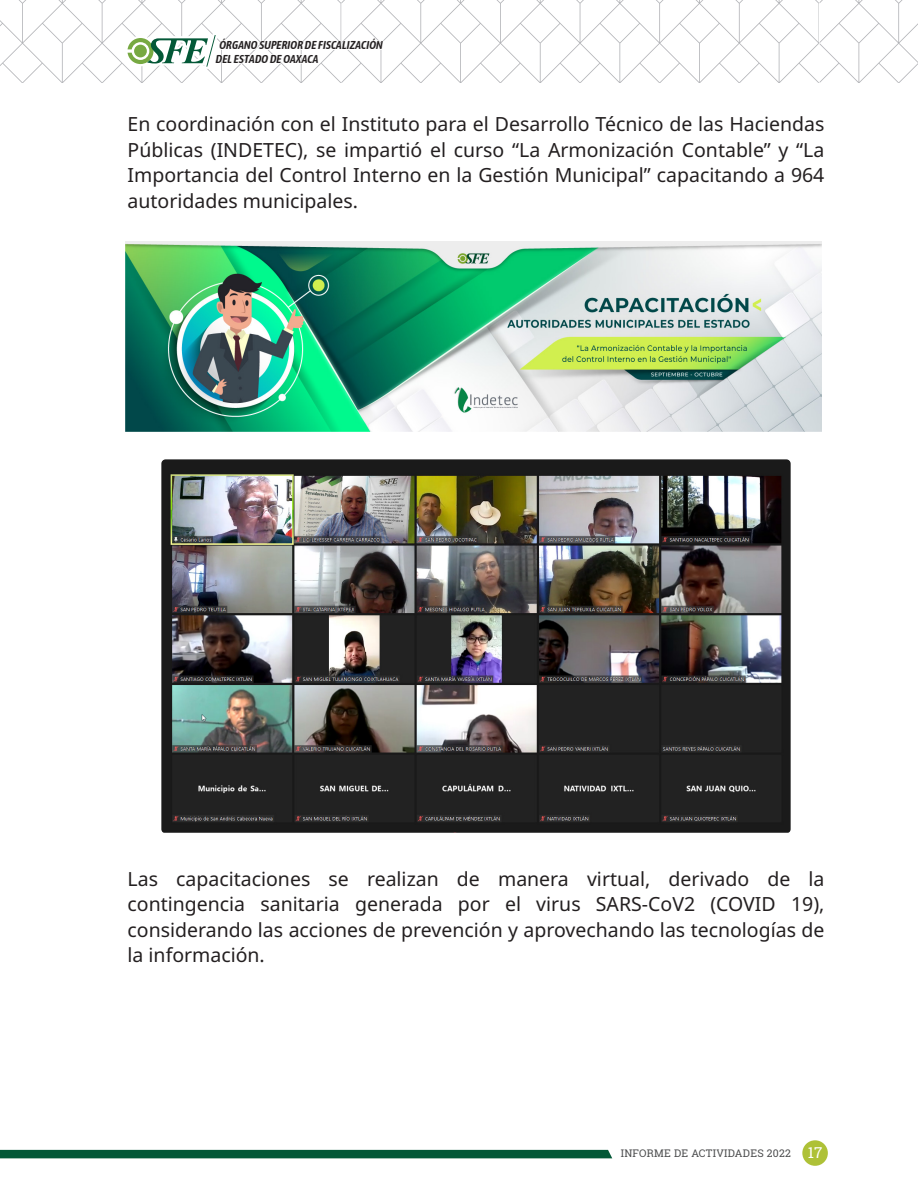
<style>
.page{position:relative;width:918px;height:1188px;background:#fff}
.page>*{position:absolute;margin:0;border:0;box-sizing:border-box;transform-origin:0 0}
.t1{font:19.5px/25.5px "Noto Sans";color:#231f20;text-align:justify}
.t2{font:italic 600 11.4px/13.6px "Asap Condensed";color:#231f20}
.t3{font:10.5px "Roboto Slab";letter-spacing:.025em;color:#4b4c4d}
.s1{font-size:15px;color:#fff}
</style>
<div class="page">
<svg style="left:0;top:0;width:918px;height:83px"></svg>
<div style="left:802px;top:1140px;width:26px;height:26px;background:#aec137;border-radius:50%"></div>
<div style="left:0;top:1150px;width:612px;height:8px;background:#035837"></div>
<img style="left:125px;top:242px;width:697px;height:190px">
<img style="left:161px;top:459px;width:630px;height:374px">
<p class="t2" style="left:215px;top:38px;width:170px;text-indent:4px">ÓRGANO SUPERIOR DE FISCALIZACIÓN<br>DEL ESTADO DE OAXACA</p>
<p class="t1" style="left:128px;top:112px;width:698px">En coordinación con el Instituto para el Desarrollo Técnico de las Haciendas Públicas (INDETEC), se impartió el curso “La Armonización Contable” y “La Importancia del Control Interno en la Gestión Municipal” capacitando a 964 autoridades municipales.</p>
<p class="t1" style="left:128px;top:866px;width:698px">Las capacitaciones se realizan de manera virtual, derivado de la contingencia sanitaria generada por el virus SARS-CoV2 (COVID 19), considerando las acciones de prevención y aprovechando las tecnologías de la información.</p>
<p class="t3" style="left:621px;top:1146px;width:203px">INFORME DE ACTIVIDADES 2022 <span class="s1">17</span></p>
</div>
